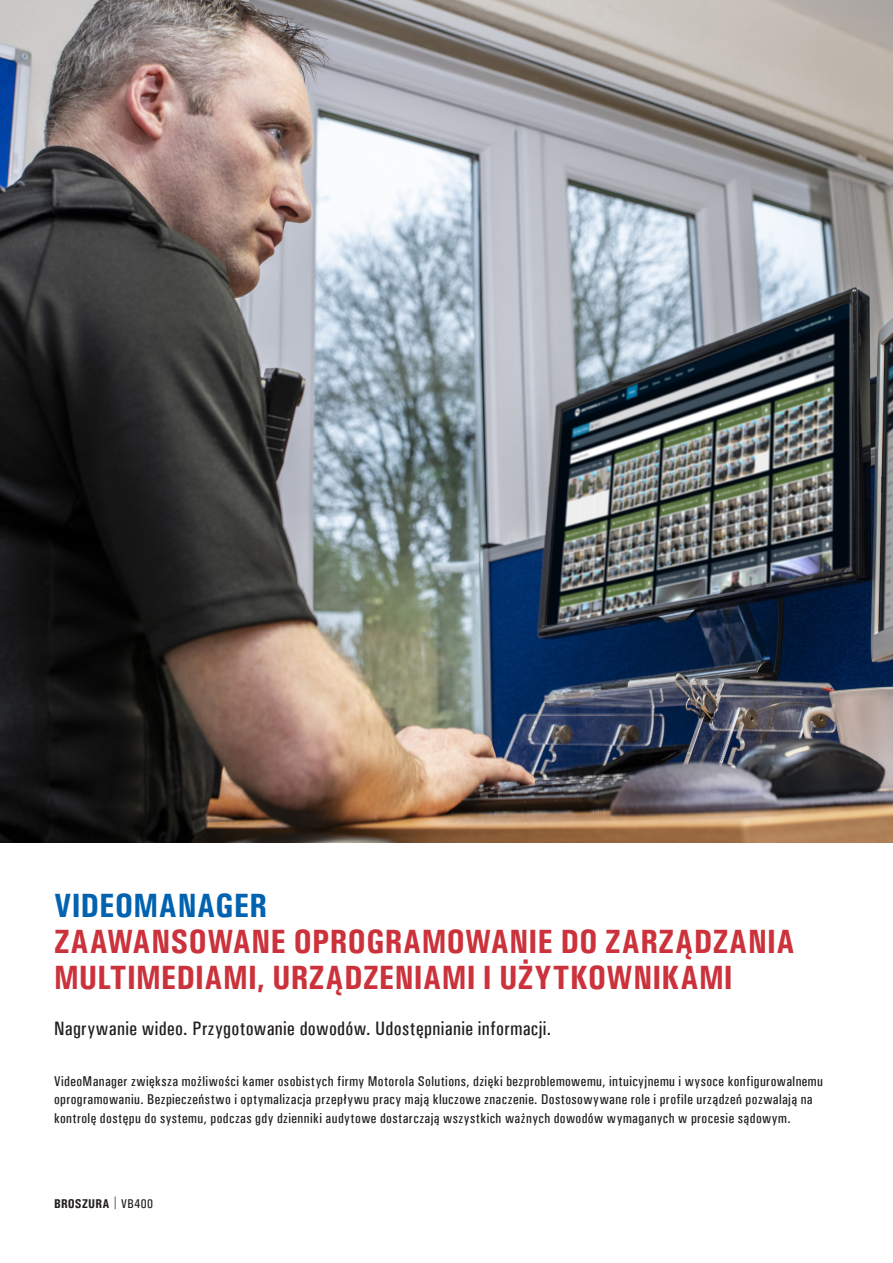
<style>
.page{position:relative;width:893px;height:1263px;background:#fff}
.page>*{position:absolute;margin:0;border:0;box-sizing:border-box;transform-origin:0 0}
.Body_Text{font:700 33.75px/36px "Univers Condensed";letter-spacing:.005em;color:#cb323b}
.Body_Text-2{font:700 33.75px "Univers Condensed";color:#0162b0}
.Body_Text-3{font:500 19.5px "Univers Condensed";letter-spacing:.02em;color:#231f20}
.Body_Text-4{font:500 14.25px/18.3px "Univers Condensed";letter-spacing:.03em;color:#231f20}
.t1{font:700 12.75px "Univers Condensed";letter-spacing:.015em;color:#231f20}
.s1{font-weight:500}
</style>
<div class="page">
<img style="left:0;top:0;width:893px;height:843px">
<p class="Body_Text-2" style="left:54px;top:884px;width:214px">VIDEOMANAGER</p>
<p class="Body_Text" style="left:54px;top:923px;width:742px">ZAAWANSOWANE OPROGRAMOWANIE DO ZARZĄDZANIA<br>MULTIMEDIAMI, URZĄDZENIAMI I UŻYTKOWNIKAMI</p>
<p class="Body_Text-3" style="left:54px;top:1017px;width:499px">Nagrywanie wideo. Przygotowanie dowodów. Udostępnianie informacji.</p>
<p class="Body_Text-4" style="left:54px;top:1072px;width:770px">VideoManager zwiększa możliwości kamer osobistych firmy Motorola Solutions, dzięki bezproblemowemu, intuicyjnemu i wysoce konfigurowalnemu oprogramowaniu. Bezpieczeństwo i optymalizacja przepływu pracy mają kluczowe znaczenie. Dostosowywane role i profile urządzeń pozwalają na kontrolę dostępu do systemu, podczas gdy dzienniki audytowe dostarczają wszystkich ważnych dowodów wymaganych w procesie sądowym.</p>
<p class="t1" style="left:54px;top:1195px;width:101px">BROSZURA <span class="s1">| VB400</span></p>
</div>
